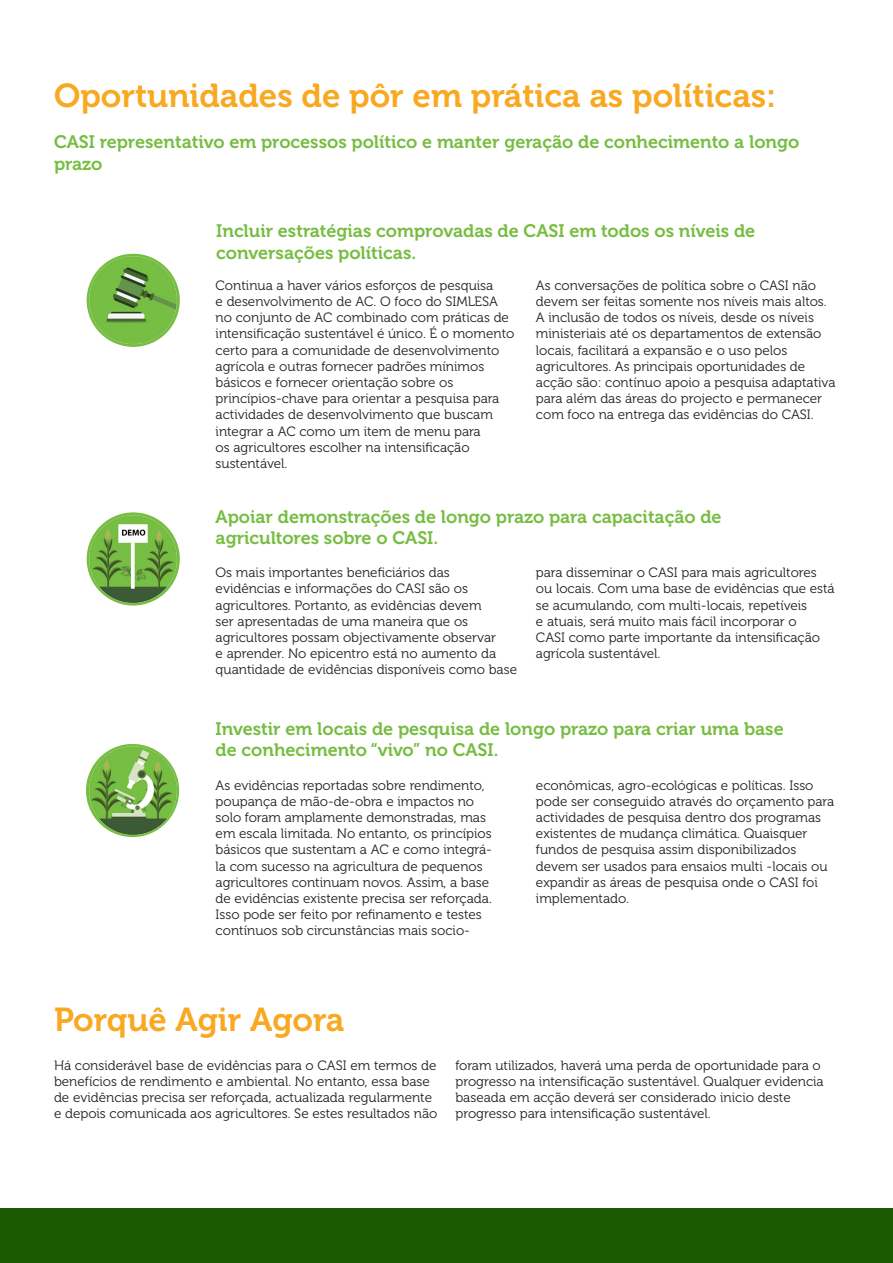
<style>
.page{position:relative;width:893px;height:1263px;background:#fff}
.page>*{position:absolute;margin:0;border:0;box-sizing:border-box;transform-origin:0 0}
.t1{font:33px "Museo 700";color:#f9a821}
.t2{font:18px/21.6px "Museo 700";color:#77bd42}
.t3{font:13.5px/16.2px "Museo 300";color:#231f20}
</style>
<div class="page">
<div style="left:0;top:1209px;width:893px;height:54px;background:#1b5a00"></div>
<img style="left:87px;top:512px;width:93px;height:93px;border-radius:47px">
<img style="left:86px;top:744px;width:93px;height:93px;border-radius:47px">
<img style="left:87px;top:254px;width:93px;height:93px;border-radius:47px">
<p class="t1" style="left:54px;top:78px;width:724px">Oportunidades de pôr em prática as políticas:</p>
<p class="t2" style="left:54px;top:132px;width:747px">CASI representativo em processos político e manter geração de conhecimento a longo prazo</p>
<p class="t2" style="left:216px;top:221px;width:540px">Incluir estratégias comprovadas de CASI em todos os níveis de conversações políticas.</p>
<p class="t3" style="left:216px;top:277px;width:300px">Continua a haver vários esforços de pesquisa<br>e desenvolvimento de AC. O foco do SIMLESA no conjunto de AC combinado com práticas de intensificação sustentável é único. É o momento certo para a comunidade de desenvolvimento agrícola e outras fornecer padrões mínimos básicos e fornecer orientação sobre os princípios-chave para orientar a pesquisa para actividades de desenvolvimento que buscam integrar a AC como um item de menu para<br>os agricultores escolher na intensificação sustentável.</p>
<p class="t3" style="left:536px;top:277px;width:301px">As conversações de política sobre o CASI não devem ser feitas somente nos níveis mais altos.<br>A inclusão de todos os níveis, desde os níveis ministeriais até os departamentos de extensão locais, facilitará a expansão e o uso pelos agricultores. As principais oportunidades de acção são: contínuo apoio a pesquisa adaptativa para além das áreas do projecto e permanecer com foco na entrega das evidências do CASI.</p>
<p class="t2" style="left:216px;top:506px;width:508px">Apoiar demonstrações de longo prazo para capacitação de agricultores sobre o CASI.</p>
<p class="t3" style="left:216px;top:565px;width:303px">Os mais importantes beneficiários das evidências e informações do CASI são os agricultores. Portanto, as evidências devem<br>ser apresentadas de uma maneira que os agricultores possam objectivamente observar<br>e aprender. No epicentro está no aumento da quantidade de evidências disponíveis como base</p>
<p class="t3" style="left:536px;top:565px;width:300px">para disseminar o CASI para mais agricultores ou locais. Com uma base de evidências que está se acumulando, com multi-locais, repetíveis<br>e atuais, será muito mais fácil incorporar o<br>CASI como parte importante da intensificação agrícola sustentável.</p>
<p class="t2" style="left:216px;top:718px;width:570px">Investir em locais de pesquisa de longo prazo para criar uma base de conhecimento “vivo” no CASI.</p>
<p class="t3" style="left:216px;top:777px;width:278px">As evidências reportadas sobre rendimento, poupança de mão-de-obra e impactos no solo foram amplamente demonstradas, mas em escala limitada. No entanto, os princípios básicos que sustentam a AC e como integrá&shy;la com sucesso na agricultura de pequenos agricultores continuam novos. Assim, a base de evidências existente precisa ser reforçada.<br>Isso pode ser feito por refinamento e testes contínuos sob circunstâncias mais socio-</p>
<p class="t3" style="left:536px;top:777px;width:300px">econômicas, agro-ecológicas e políticas. Isso pode ser conseguido através do orçamento para actividades de pesquisa dentro dos programas existentes de mudança climática. Quaisquer fundos de pesquisa assim disponibilizados devem ser usados para ensaios multi -locais ou expandir as áreas de pesquisa onde o CASI foi implementado.</p>
<p class="t1" style="left:54px;top:1002px;width:292px">Porquê Agir Agora</p>
<p class="t3" style="left:54px;top:1057px;width:385px">Há considerável base de evidências para o CASI em termos de benefícios de rendimento e ambiental. No entanto, essa base de evidências precisa ser reforçada, actualizada regularmente e depois comunicada aos agricultores. Se estes resultados não</p>
<p class="t3" style="left:455px;top:1057px;width:370px">foram utilizados, haverá uma perda de oportunidade para o progresso na intensificação sustentável. Qualquer evidencia baseada em acção deverá ser considerado inicio deste progresso para intensificação sustentável.</p>
</div>
